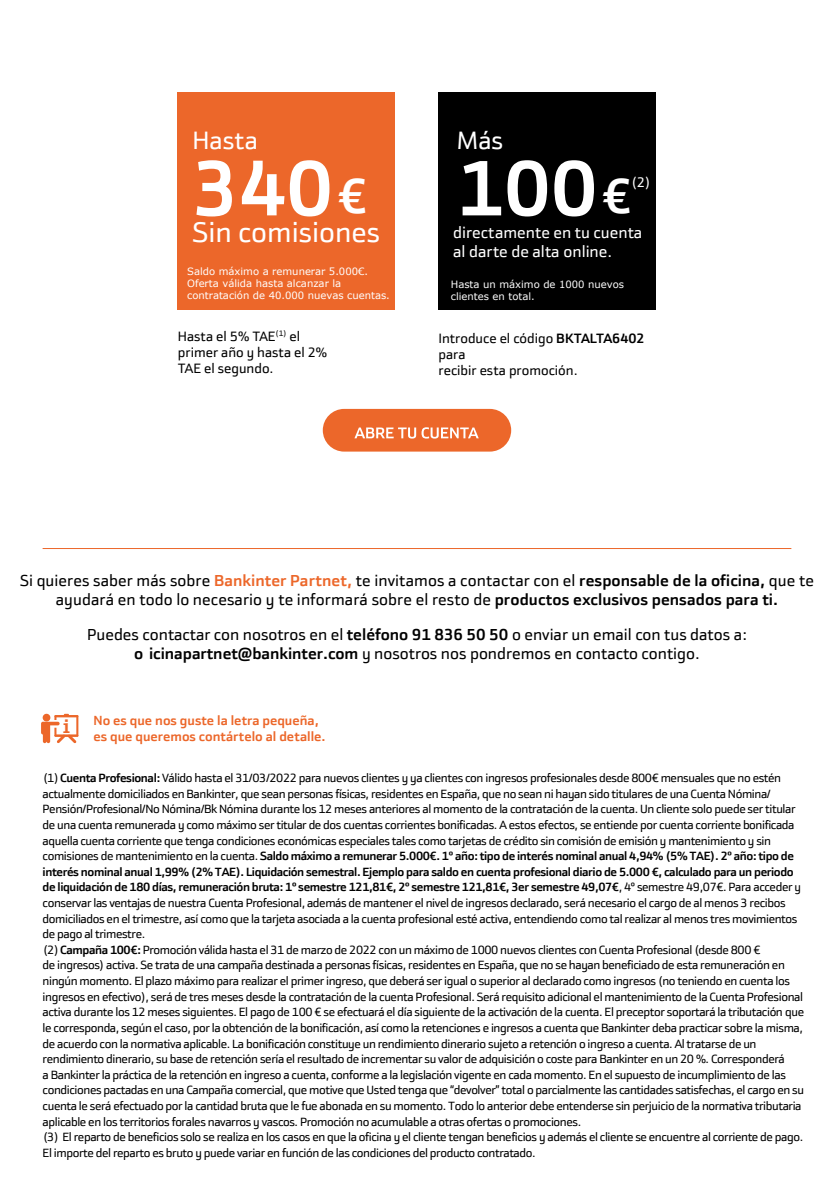
<style>
.page{position:relative;width:834px;height:1191px;background:#fff}
.page>*{position:absolute;margin:0;border:0;box-sizing:border-box;transform-origin:0 0}
.t1{font:700 78.6px "Bankinter Sans";color:#fff}
.t2{font:28.6px "Bankinter Sans";color:#fff}
.t3{font:25.2px "Bankinter Sans";color:#fff}
.t4{font:16px/19.2px "Bankinter Sans";color:#000;text-align:center}
.t5{font:16px/19.2px "Bankinter Sans";color:#fff}
.t6{font:13.8px "Bankinter Sans";color:#fff}
.t7{font:13.6px/16.4px "Bankinter Sans";color:#000}
.t8{font:700 13.4px/16px "Bankinter Sans";color:#ec672a}
.t9{font:12px/15.6px "Bankinter Sans";letter-spacing:-.03em;color:#000}
.t10{font:10px/12px "Verdana";color:#fff}
.s1{font-size:49.4px}
.s2{font-weight:700}
.s3{font-weight:700;color:#ec672a}
.s4{font-family:"Bankinter";font-size:19.8px}
</style>
<div class="page">
<hr style="left:43px;top:548px;width:748px;height:1px;background:#ec672a">
<div style="left:323px;top:409px;width:188px;height:42px;background:#ec672a;border-radius:21px"></div>
<svg style="left:41px;top:714px;width:37px;height:29px"></svg>
<div style="left:177px;top:92px;width:218px;height:217px;background:#ec672a"></div>
<div style="left:438px;top:92px;width:217px;height:217px;background:#000"></div>
<svg style="left:354px;top:427px;width:124px;height:11px"></svg>
<h3 class="t3" style="left:192px;top:126px;width:67px">Hasta</h3>
<h1 class="t1" style="left:192px;top:140px;width:176px">340<span class="s1">€</span></h1>
<h2 class="t2" style="left:192px;top:216px;width:189px">Sin comisiones</h2>
<p class="t10" style="left:187px;top:266px;width:204px">Saldo máximo a remunerar 5.000€.<br>Oferta válida hasta alcanzar la contratación de 40.000 nuevas cuentas.</p>
<p class="t7" style="left:178px;top:328px;width:151px">Hasta el 5% TAE<sup>(1)</sup> el primer año y hasta el 2%<br>TAE el segundo.</p>
<h3 class="t3" style="left:457px;top:126px;width:48px">Más</h3>
<h1 class="t1" style="left:457px;top:140px;width:176px">100<span class="s1">€</span></h1>
<p class="t6" style="left:631px;top:174px;width:21px">(2)</p>
<h3 class="t5" style="left:453px;top:222px;width:190px">directamente en tu cuenta al darte de alta online.</h3>
<p class="t10" style="left:451px;top:279px;width:175px">Hasta un máximo de 1000 nuevos clientes en total.</p>
<p class="t7" style="left:438px;top:330px;width:208px">Introduce el código <span class="s2">BKTALTA6402 </span>para<br>recibir esta promoción.</p>
<h3 class="t4" style="left:20px;top:571px;width:795px">Si quieres saber más sobre <span class="s3">Bankinter Partnet,</span> te invitamos a contactar con el <span class="s2">responsable de la oficina,</span> que te ayudará en todo lo necesario y te informará sobre el resto de <span class="s2">productos exclusivos pensados para ti.</span></h3>
<h3 class="t4" style="left:87px;top:625px;width:661px">Puedes contactar con nosotros en el <span class="s2">teléfono 91 836 50 50</span> o enviar un email con tus datos a: <span class="s2">o icinapartnet@bankinter.com</span> y nosotros nos pondremos en contacto contigo.</h3>
<p class="t8" style="left:94px;top:712px;width:233px;text-indent:-30px"><span class="s4">i</span> No es que nos guste la letra pequeña, es que queremos contártelo al detalle.</p>
<p class="t9" style="left:43px;top:770px;width:762px">(1) <span class="s2">Cuenta Profesional:</span> Válido hasta el 31/03/2022 para nuevos clientes y ya clientes con ingresos profesionales desde 800€ mensuales que no estén actualmente domiciliados en Bankinter, que sean personas físicas, residentes en España, que no sean ni hayan sido titulares de una Cuenta Nómina/ Pensión/Profesional/No Nómina/Bk Nómina durante los 12 meses anteriores al momento de la contratación de la cuenta. Un cliente solo puede ser titular de una cuenta remunerada y como máximo ser titular de dos cuentas corrientes bonificadas. A estos efectos, se entiende por cuenta corriente bonificada aquella cuenta corriente que tenga condiciones económicas especiales tales como tarjetas de crédito sin comisión de emisión y mantenimiento y sin comisiones de mantenimiento en la cuenta. <span class="s2">Saldo máximo a remunerar 5.000€. 1º año: tipo de interés nominal anual 4,94% (5% TAE). 2º año: tipo de interés nominal anual 1,99% (2% TAE). Liquidación semestral. Ejemplo para saldo en cuenta profesional diario de 5.000 €, calculado para un periodo de liquidación de 180 días, remuneración bruta: 1º semestre 121,81€, 2º semestre 121,81€, 3er semestre 49,07€</span>, 4º semestre 49,07€. Para acceder y conservar las ventajas de nuestra Cuenta Profesional, además de mantener el nivel de ingresos declarado, será necesario el cargo de al menos 3 recibos domiciliados en el trimestre, así como que la tarjeta asociada a la cuenta profesional esté activa, entendiendo como tal realizar al menos tres movimientos de pago al trimestre.<br>(2) <span class="s2">Campaña 100€:</span> Promoción válida hasta el 31 de marzo de 2022 con un máximo de 1000 nuevos clientes con Cuenta Profesional (desde 800 €<br>de ingresos) activa. Se trata de una campaña destinada a personas físicas, residentes en España, que no se hayan beneficiado de esta remuneración en ningún momento. El plazo máximo para realizar el primer ingreso, que deberá ser igual o superior al declarado como ingresos (no teniendo en cuenta los ingresos en efectivo), será de tres meses desde la contratación de la cuenta Profesional. Será requisito adicional el mantenimiento de la Cuenta Profesional activa durante los 12 meses siguientes. El pago de 100 € se efectuará el día siguiente de la activación de la cuenta. El preceptor soportará la tributación que le corresponda, según el caso, por la obtención de la bonificación, así como la retenciones e ingresos a cuenta que Bankinter deba practicar sobre la misma, de acuerdo con la normativa aplicable. La bonificación constituye un rendimiento dinerario sujeto a retención o ingreso a cuenta. Al tratarse de un rendimiento dinerario, su base de retención sería el resultado de incrementar su valor de adquisición o coste para Bankinter en un 20 %. Corresponderá<br>a Bankinter la práctica de la retención en ingreso a cuenta, conforme a la legislación vigente en cada momento. En el supuesto de incumplimiento de las condiciones pactadas en una Campaña comercial, que motive que Usted tenga que “devolver” total o parcialmente las cantidades satisfechas, el cargo en su cuenta le será efectuado por la cantidad bruta que le fue abonada en su momento. Todo lo anterior debe entenderse sin perjuicio de la normativa tributaria aplicable en los territorios forales navarros y vascos. Promoción no acumulable a otras ofertas o promociones.<br>(3) El reparto de beneficios solo se realiza en los casos en que la oficina y el cliente tengan beneficios y además el cliente se encuentre al corriente de pago.<br>El importe del reparto es bruto y puede variar en función de las condiciones del producto contratado.</p>
</div>
